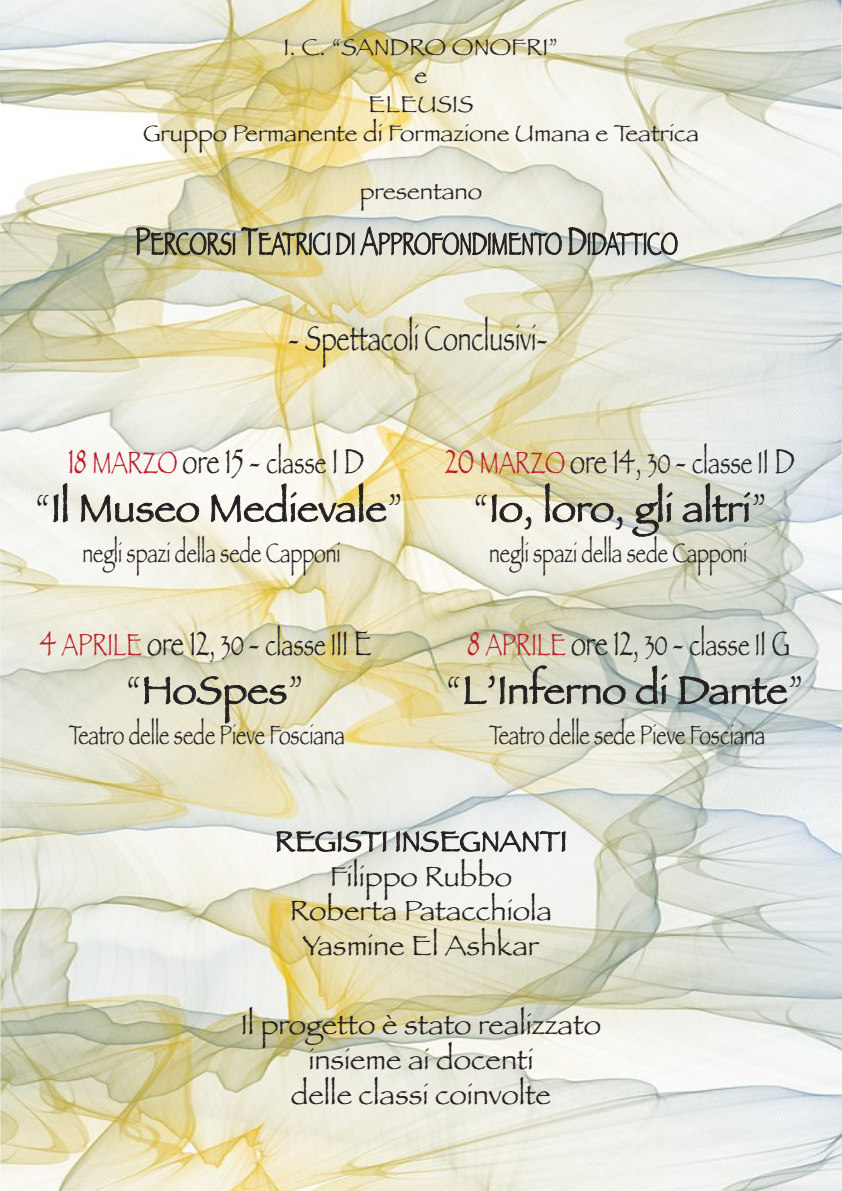
<style>
.page{position:relative;width:842px;height:1191px;background:#fff}
.page>*{position:absolute;margin:0;border:0;box-sizing:border-box;transform-origin:0 0}
.t1{font:40px "Papyrus";color:#231f20}
.t2{font:condensed 36px "Papyrus";color:#231f20}
.t3{font:condensed 32px "Papyrus";color:#231f20;scale:.85 1}
.t4{font:29px/34.8px "Papyrus";color:#231f20;text-align:center}
.t5{font:condensed 28px "Papyrus";color:#231f20}
.t6{font:24px/28.8px "Papyrus";color:#231f20;text-align:center}
.s1{font-size:40px}
.s2{color:#be1d2c}
.s3{font-size:32px;color:#be1d2c}
.s4{font-size:32px}
.s5{font-size:29px}
</style>
<div class="page">
<img style="left:0;top:0;width:842px;height:1191px">
<svg style="left:135px;top:194px;width:543px;height:120px;background:#d5d3bb"></svg>
<svg style="left:53px;top:459px;width:15px;height:72px"></svg>
<svg style="left:80px;top:478px;width:120px;height:115px"></svg>
<svg style="left:210px;top:459px;width:177px;height:64px"></svg>
<svg style="left:143px;top:653px;width:144px;height:93px;background:#d8d5bb"></svg>
<svg style="left:464px;top:630px;width:162px;height:117px;background:#d0d0bc"></svg>
<svg style="left:635px;top:654px;width:33px;height:51px;background:#b6bbb3"></svg>
<svg style="left:678px;top:675px;width:110px;height:83px;background:#b9c1bd"></svg>
<svg style="left:276px;top:811px;width:111px;height:55px"></svg>
<svg style="left:395px;top:811px;width:171px;height:56px"></svg>
<svg style="left:491px;top:493px;width:41px;height:38px;background:#d4d0bf"></svg>
<svg style="left:544px;top:448px;width:79px;height:82px;background:#d2cfb3"></svg>
<svg style="left:632px;top:459px;width:41px;height:78px;background:#c3c3b2"></svg>
<svg style="left:682px;top:448px;width:69px;height:128px;background:#ced1c7"></svg>
<p class="t6" style="left:143px;top:32px;width:557px">I. C. “SANDRO ONOFRI”<br>e<br>ELEUSIS<br>Gruppo Permanente di Formazione Umana e Teatrica</p>
<p class="t6" style="left:360px;top:176px;width:124px">presentano</p>
<p class="t3" style="left:135px;top:224px;width:640px"><span class="s1">P</span>ERCORSI <span class="s1">T</span>EATRICI DI <span class="s1">A</span>PPROFONDIMENTO <span class="s1">D</span>IDATTICO</p>
<p class="t2" style="left:288px;top:316px;width:261px">- Spettacoli Conclusivi-</p>
<p class="t2" style="left:68px;top:439px;width:298px"><span class="s2">18</span> <span class="s3">MARZO</span> ore 15 - <span class="s4">classe</span> I D</p>
<h1 class="t1" style="left:34px;top:484px;width:371px">“Il Museo Medievale”</h1>
<p class="t5" style="left:83px;top:536px;width:259px">negli spazi della sede Capponi</p>
<p class="t2" style="left:40px;top:621px;width:333px"><span class="s2">4</span> <span class="s3">APRILE</span> ore 12, <span class="s5">30</span> - <span class="s4">classe I</span>II E</p>
<h1 class="t1" style="left:125px;top:666px;width:181px">“HoSpes”</h1>
<p class="t5" style="left:69px;top:718px;width:277px">Teatro delle sede Pieve Fosciana</p>
<p class="t2" style="left:445px;top:439px;width:351px"><span class="s2">20</span> <span class="s3">MARZO</span> ore 14, <span class="s5">30</span> - <span class="s4">classe I</span>I D</p>
<h1 class="t1" style="left:472px;top:484px;width:297px">“Io, loro, gli altri”</h1>
<p class="t5" style="left:489px;top:536px;width:259px">negli spazi della sede Capponi</p>
<p class="t2" style="left:468px;top:621px;width:324px"><span class="s2">8</span> <span class="s3">APRILE</span> ore 12, <span class="s5">30</span> - <span class="s4">classe I</span>I G</p>
<h1 class="t1" style="left:445px;top:666px;width:361px">“L’Inferno di Dante”</h1>
<p class="t5" style="left:489px;top:718px;width:277px">Teatro delle sede Pieve Fosciana</p>
<p class="t4" style="left:275px;top:823px;width:294px">REGISTI INSEGNANTI<br>Filippo Rubbo<br>Roberta Patacchiola<br>Yasmine El Ashkar</p>
<p class="t4" style="left:241px;top:1006px;width:362px">Il progetto è stato realizzato insieme ai docenti<br>delle classi coinvolte</p>
</div>
